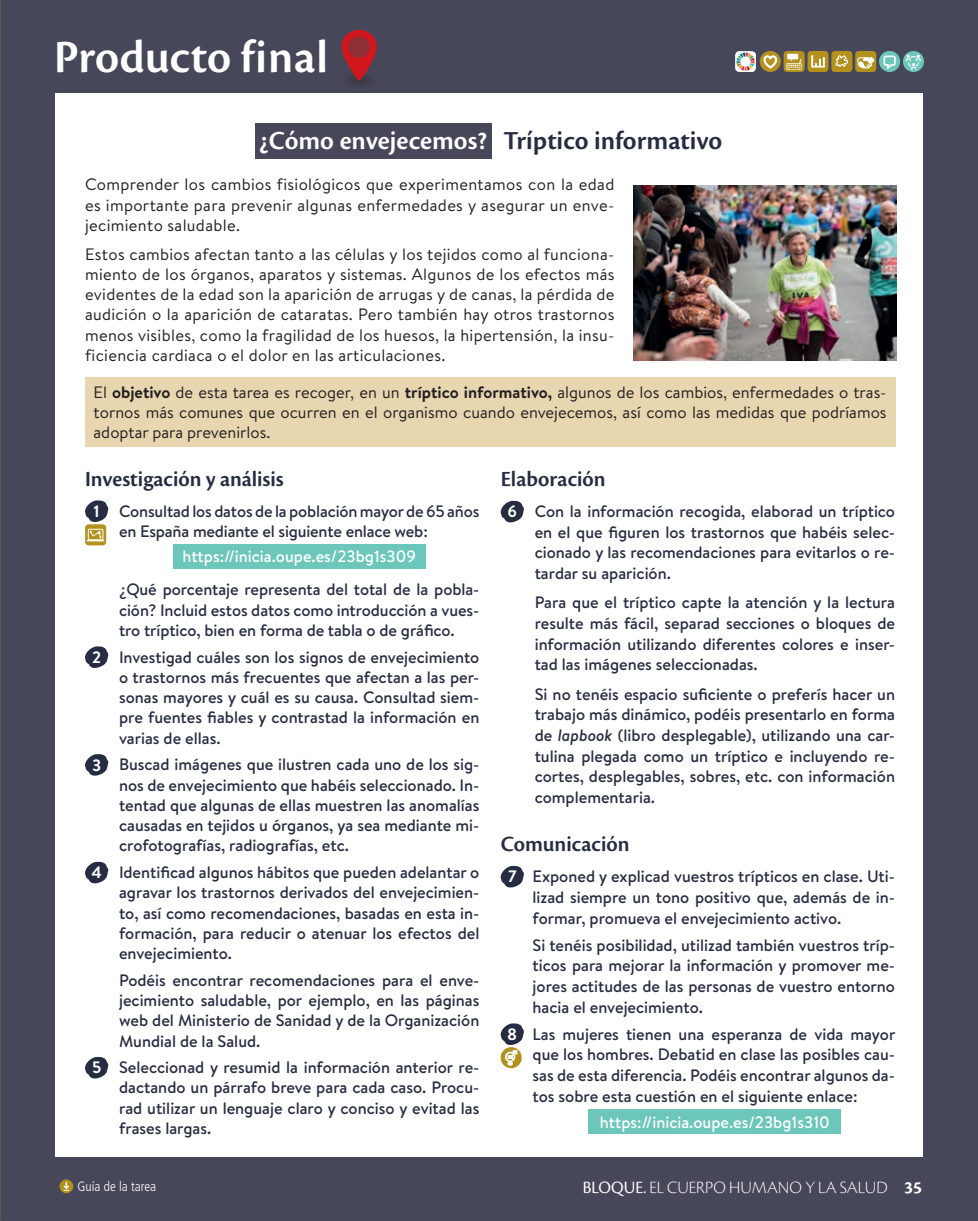
<style>
.page{position:relative;width:978px;height:1221px;background:#fff}
.page>*{position:absolute;margin:0;border:0;box-sizing:border-box;transform-origin:0 0}
.t1{font:48px "Cronos Pro Semibold Subh";letter-spacing:.015em;color:#fff}
.t2{font:600 27px "Cronos Pro";color:#262c41}
.t3{font:600 27px "Cronos Pro";color:#fff}
._06_SUBTITULO{font:22.5px "Cronos Pro Semibold Subh";color:#262c41}
.t4{font:18px "Cronos Pro Lt Disp";color:#fff}
.t5{font:700 18px "Cronos Pro";color:#fff}
._02_TEXTO_ACTIVIDADE{font:500 16.5px/20.2px "Brandon Text";color:#262c41;text-align:justify}
._01_TEXTO_GENERAL_11{font:500 16.5px/20.7px "Brandon Text";color:#262c41;text-align:justify}
._06_TEXTO_REGULAR{font:16.5px/20.2px "Brandon Text";letter-spacing:.02em;color:#231f20;text-align:justify}
._02_TEXTO_ACTIVIDADE-2{font:500 16.5px "Brandon Text";color:#fff}
.t6{font:700 16.5px "Brandon Text";color:#fff}
.t7{font:300 condensed 13.5px "Frutiger LT Pro";color:#fff}
.s1{font-weight:700}
.s2{font-style:italic}
.s3{font-family:"Cronos Pro Disp"}
</style>
<div class="page">
<div style="left:0;top:0;width:978px;height:1220px;background:#464759"></div>
<div style="left:55px;top:94px;width:868px;height:1063px;background:#fff"></div>
<div style="left:339px;top:69px;width:40px;height:23px;background:#444556"></div>
<svg style="left:342px;top:30px;width:35px;height:51px"></svg>
<div style="left:348px;top:36px;width:22px;height:22px;background:#8d2f34;border-radius:50%"></div>
<svg style="left:735px;top:51px;width:21px;height:21px"></svg>
<svg style="left:736px;top:53px;width:19px;height:18px"></svg>
<div style="left:760px;top:51px;width:21px;height:21px;background:#b4901c;border-radius:50%"></div>
<svg style="left:763px;top:55px;width:15px;height:15px"></svg>
<div style="left:784px;top:51px;width:21px;height:21px;background:#b4901c;border-radius:4px"></div>
<svg style="left:786px;top:63px;width:16px;height:7px"></svg>
<div style="left:787px;top:54px;width:11px;height:5px;background:#fff"></div>
<svg style="left:787px;top:59px;width:15px;height:10px"></svg>
<div style="left:807px;top:51px;width:22px;height:21px;background:#b4901c;border-radius:4px"></div>
<svg style="left:811px;top:55px;width:14px;height:13px"></svg>
<div style="left:831px;top:51px;width:21px;height:21px;background:#b4901c;border-radius:4px"></div>
<svg style="left:835px;top:55px;width:13px;height:12px"></svg>
<div style="left:855px;top:51px;width:21px;height:21px;background:#b4901c;border-radius:4px"></div>
<svg style="left:857px;top:57px;width:17px;height:12px"></svg>
<div style="left:879px;top:51px;width:21px;height:21px;background:#6cc7ba;border-radius:50%"></div>
<svg style="left:883px;top:55px;width:14px;height:17px"></svg>
<div style="left:903px;top:51px;width:21px;height:21px;background:#6cc7ba;border-radius:50%"></div>
<svg style="left:906px;top:55px;width:15px;height:15px"></svg>
<div style="left:255px;top:123px;width:236px;height:36px;background:#464759"></div>
<svg style="left:85px;top:500px;width:23px;height:22px"></svg>
<div style="left:173px;top:544px;width:253px;height:25px;background:#6cc7ba"></div>
<svg style="left:85px;top:646px;width:23px;height:22px"></svg>
<svg style="left:85px;top:754px;width:23px;height:22px"></svg>
<svg style="left:85px;top:861px;width:23px;height:23px"></svg>
<svg style="left:85px;top:1057px;width:23px;height:22px"></svg>
<svg style="left:500px;top:500px;width:24px;height:23px"></svg>
<svg style="left:500px;top:865px;width:24px;height:23px"></svg>
<div style="left:588px;top:1109px;width:253px;height:24px;background:#6cc7ba"></div>
<svg style="left:501px;top:1047px;width:21px;height:21px"></svg>
<svg style="left:500px;top:1023px;width:24px;height:42px"></svg>
<div style="left:85px;top:378px;width:810px;height:69px;background:#e8d6b0"></div>
<img style="left:633px;top:185px;width:263px;height:176px">
<svg style="left:85px;top:524px;width:21px;height:21px"></svg>
<div style="left:88px;top:529px;width:15px;height:11px;border:1px solid #fff"></div>
<svg style="left:87px;top:530px;width:17px;height:11px"></svg>
<svg style="left:60px;top:1179px;width:13px;height:14px"></svg>
<svg style="left:64px;top:1181px;width:5px;height:9px"></svg>
<p class="t1" style="left:54px;top:29px;width:276px">Producto final</p>
<p class="t3" style="left:259px;top:125px;width:229px">¿Cómo envejecemos?</p>
<p class="t2" style="left:504px;top:125px;width:220px">Tríptico informativo</p>
<p class="_06_TEXTO_REGULAR" style="left:85px;top:174px;width:531px">Comprender los cambios fisiológicos que experimentamos con la edad es importante para prevenir algunas enfermedades y asegurar un enve&shy;jecimiento saludable.</p>
<p class="_06_TEXTO_REGULAR" style="left:85px;top:243px;width:531px">Estos cambios afectan tanto a las células y los tejidos como al funciona&shy;miento de los órganos, aparatos y sistemas. Algunos de los efectos más evidentes de la edad son la aparición de arrugas y de canas, la pérdida de audición o la aparición de cataratas. Pero también hay otros trastornos menos visibles, como la fragilidad de los huesos, la hipertensión, la insu&shy;ficiencia cardiaca o el dolor en las articulaciones.</p>
<p class="_06_TEXTO_REGULAR" style="left:94px;top:381px;width:795px">El <span class="s1">objetivo</span> de esta tarea es recoger, en un <span class="s1">tríptico informativo,</span> algunos de los cambios, enfermedades o tras&shy;tornos más comunes que ocurren en el organismo cuando envejecemos, así como las medidas que podríamos adoptar para prevenirlos.</p>
<p class="_06_SUBTITULO" style="left:85px;top:466px;width:200px">Investigación y análisis</p>
<p class="t6" style="left:94px;top:499px;width:8px">1</p>
<p class="_02_TEXTO_ACTIVIDADE" style="left:119px;top:500px;width:362px">Consultad los datos de la población mayor de 65 años en España mediante el siguiente enlace web:</p>
<p class="_02_TEXTO_ACTIVIDADE-2" style="left:182px;top:545px;width:235px">https://inicia.oupe.es/23bg1s309</p>
<p class="_02_TEXTO_ACTIVIDADE" style="left:119px;top:579px;width:362px">¿Qué porcentaje representa del total de la pobla&shy;ción? Incluid estos datos como introducción a vues&shy;tro tríptico, bien en forma de tabla o de gráfico.</p>
<p class="t6" style="left:92px;top:645px;width:11px">2</p>
<p class="_02_TEXTO_ACTIVIDADE" style="left:119px;top:646px;width:362px">Investigad cuáles son los signos de envejecimiento o trastornos más frecuentes que afectan a las per&shy;sonas mayores y cuál es su causa. Consultad siem&shy;pre fuentes fiables y contrastad la información en varias de ellas.</p>
<p class="t6" style="left:92px;top:753px;width:11px">3</p>
<p class="_02_TEXTO_ACTIVIDADE" style="left:119px;top:754px;width:362px">Buscad imágenes que ilustren cada uno de los sig&shy;nos de envejecimiento que habéis seleccionado. In&shy;tentad que algunas de ellas muestren las anomalías causadas en tejidos u órganos, ya sea mediante mi&shy;crofotografías, radiografías, etc.</p>
<p class="t6" style="left:91px;top:861px;width:12px">4</p>
<p class="_02_TEXTO_ACTIVIDADE" style="left:119px;top:861px;width:362px">Identificad algunos hábitos que pueden adelantar o agravar los trastornos derivados del envejecimien&shy;to, así como recomendaciones, basadas en esta in&shy;formación, para reducir o atenuar los efectos del envejecimiento.</p>
<p class="_02_TEXTO_ACTIVIDADE" style="left:119px;top:969px;width:362px">Podéis encontrar recomendaciones para el enve&shy;jecimiento saludable, por ejemplo, en las páginas web del Ministerio de Sanidad y de la Organización Mundial de la Salud.</p>
<p class="t6" style="left:92px;top:1056px;width:11px">5</p>
<p class="_02_TEXTO_ACTIVIDADE" style="left:119px;top:1056px;width:362px">Seleccionad y resumid la información anterior re&shy;dactando un párrafo breve para cada caso. Procu&shy;rad utilizar un lenguaje claro y conciso y evitad las frases largas.</p>
<p class="_06_SUBTITULO" style="left:501px;top:466px;width:106px">Elaboración</p>
<p class="t6" style="left:507px;top:500px;width:11px">6</p>
<p class="_01_TEXTO_GENERAL_11" style="left:535px;top:500px;width:362px">Con la información recogida, elaborad un tríptico en el que figuren los trastornos que habéis selec&shy;cionado y las recomendaciones para evitarlos o re&shy;tardar su aparición.</p>
<p class="_01_TEXTO_GENERAL_11" style="left:535px;top:592px;width:362px">Para que el tríptico capte la atención y la lectura resulte más fácil, separad secciones o bloques de información utilizando diferentes colores e inser&shy;tad las imágenes seleccionadas.</p>
<p class="_01_TEXTO_GENERAL_11" style="left:535px;top:683px;width:362px">Si no tenéis espacio suficiente o preferís hacer un trabajo más dinámico, podéis presentarlo en forma de <span class="s2">lapbook</span> (libro desplegable), utilizando una car&shy;tulina plegada como un tríptico e incluyendo re&shy;cortes, desplegables, sobres, etc. con información complementaria.</p>
<p class="_06_SUBTITULO" style="left:501px;top:830px;width:130px">Comunicación</p>
<p class="t6" style="left:508px;top:865px;width:10px">7</p>
<p class="_01_TEXTO_GENERAL_11" style="left:533px;top:865px;width:364px">Exponed y explicad vuestros trípticos en clase. Uti&shy;lizad siempre un tono positivo que, además de in&shy;formar, promueva el envejecimiento activo.</p>
<p class="_01_TEXTO_GENERAL_11" style="left:533px;top:934px;width:364px">Si tenéis posibilidad, utilizad también vuestros tríp&shy;ticos para mejorar la información y promover me&shy;jores actitudes de las personas de vuestro entorno hacia el envejecimiento.</p>
<p class="t6" style="left:507px;top:1022px;width:12px">8</p>
<p class="_01_TEXTO_GENERAL_11" style="left:533px;top:1023px;width:364px">Las mujeres tienen una esperanza de vida mayor que los hombres. Debatid en clase las posibles cau&shy;sas de esta diferencia. Podéis encontrar algunos da&shy;tos sobre esta cuestión en el siguiente enlace:</p>
<p class="_02_TEXTO_ACTIVIDADE-2" style="left:600px;top:1110px;width:231px">https://inicia.oupe.es/23bg1s310</p>
<p class="t7" style="left:78px;top:1178px;width:80px">Guía de la tarea</p>
<p class="t4" style="left:583px;top:1176px;width:306px"><span class="s3">BLOQUE.</span> EL CUERPO HUMANO Y LA SALUD</p>
<p class="t5" style="left:904px;top:1176px;width:19px">35</p>
</div>
